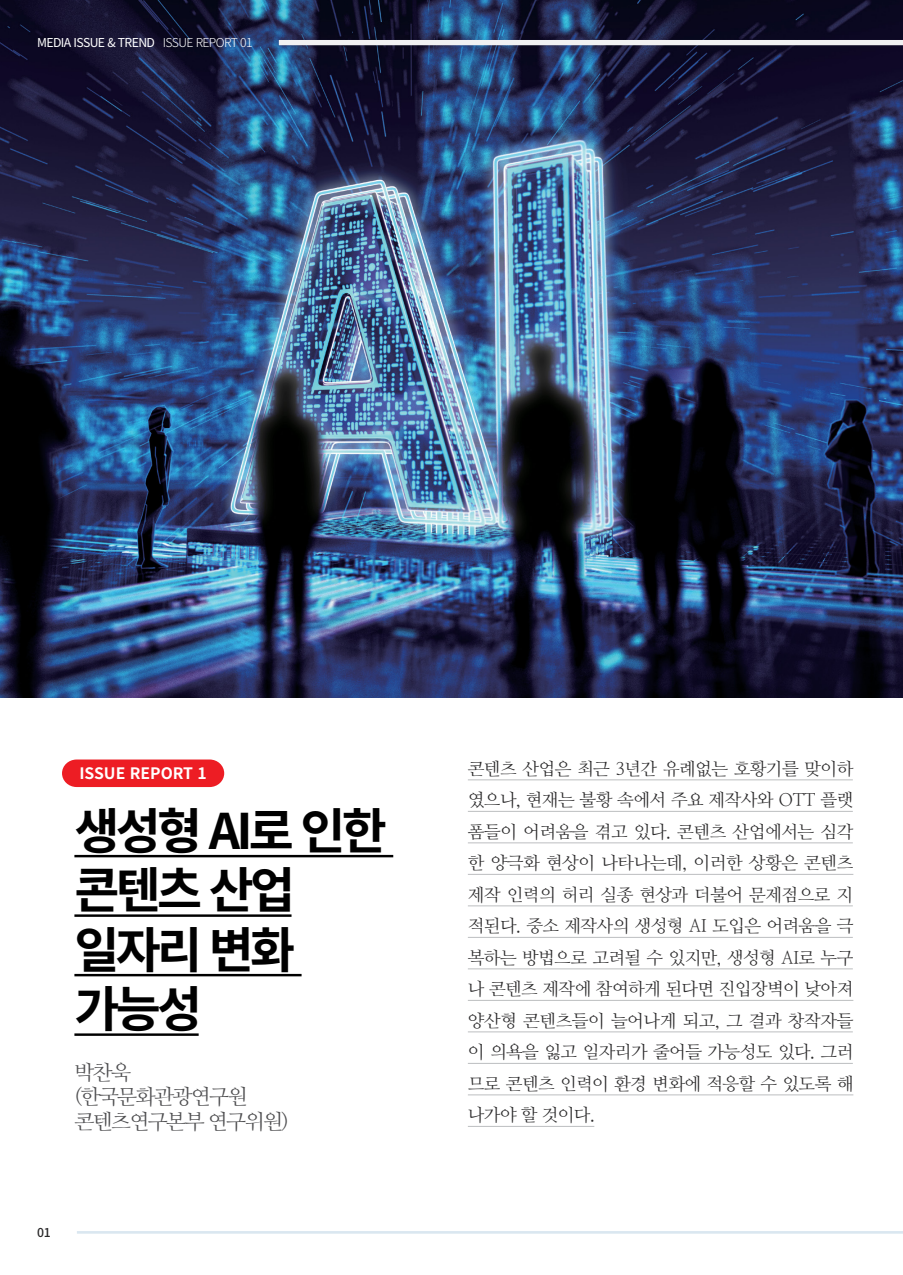
<style>
.page{position:relative;width:903px;height:1275px;background:#fff}
.page>*{position:absolute;margin:0;border:0;box-sizing:border-box;transform-origin:0 0}
.t1{font:700 49px/59.5px "Noto Sans CJ Kkr";letter-spacing:-.075em;color:#000}
.t2{font:21px/24.5px "Nanum Myeongjo";letter-spacing:-.075em;color:#4d4d4f}
.t3{font:17.5px/31.5px "Nanum Myeongjo";letter-spacing:-.03em;color:#292829;text-align:justify}
.t4{font:700 15.75px "Noto Sans KR";color:#fff}
.t5{font:12.25px "Noto Sans CJ Kkr";letter-spacing:-.05em;color:#fff}
.t6{font:500 12.25px "Noto Sans CJ Kkr";color:#292829}
.s1{font-weight:300}
</style>
<div class="page">
<img style="left:0;top:0;width:903px;height:697px">
<div style="left:279px;top:40px;width:624px;height:5px;background:#f1f1f2"></div>
<svg style="left:62px;top:759px;width:162px;height:28px;background:#ed2930"></svg>
<hr style="left:74px;top:855px;width:319px;height:2px;background:#000">
<hr style="left:74px;top:914px;width:217px;height:3px;background:#000">
<hr style="left:74px;top:974px;width:228px;height:2px;background:#000">
<hr style="left:74px;top:1033px;width:125px;height:3px;background:#000">
<hr style="left:468px;top:779px;width:385px;height:1px;background:#bcbec0">
<hr style="left:468px;top:811px;width:385px;height:1px;background:#bcbec0">
<hr style="left:468px;top:842px;width:385px;height:1px;background:#bcbec0">
<hr style="left:468px;top:874px;width:385px;height:1px;background:#bcbec0">
<hr style="left:468px;top:905px;width:385px;height:1px;background:#bcbec0">
<hr style="left:468px;top:937px;width:385px;height:1px;background:#bcbec0">
<hr style="left:468px;top:968px;width:385px;height:1px;background:#bcbec0">
<hr style="left:468px;top:1000px;width:385px;height:1px;background:#bcbec0">
<hr style="left:468px;top:1031px;width:385px;height:1px;background:#bcbec0">
<hr style="left:468px;top:1063px;width:385px;height:1px;background:#bcbec0">
<hr style="left:468px;top:1094px;width:385px;height:1px;background:#bcbec0">
<hr style="left:468px;top:1126px;width:126px;height:1px;background:#bcbec0">
<hr style="left:77px;top:1231px;width:826px;height:3px;background:#dae7f0">
<p class="t5" style="left:37px;top:36px;width:217px">MEDIA ISSUE &amp; TREND <span class="s1">ISSUE REPORT 01</span></p>
<p class="t4" style="left:79px;top:765px;width:129px">ISSUE REPORT 1</p>
<h1 class="t1" style="left:74px;top:802px;width:314px">생성형 AI로 인한 콘텐츠 산업 일자리 변화 가능성</h1>
<p class="t2" style="left:74px;top:1060px;width:216px">박찬욱 (한국문화관광연구원 콘텐츠연구본부 연구위원)</p>
<p class="t6" style="left:37px;top:1226px;width:15px">01</p>
<p class="t3" style="left:468px;top:752px;width:387px">콘텐츠 산업은 최근 3년간 유례없는 호황기를 맞이하 였으나, 현재는 불황 속에서 주요 제작사와 OTT 플랫 폼들이 어려움을 겪고 있다. 콘텐츠 산업에서는 심각 한 양극화 현상이 나타나는데, 이러한 상황은 콘텐츠 제작 인력의 허리 실종 현상과 더불어 문제점으로 지 적된다. 중소 제작사의 생성형 AI 도입은 어려움을 극 복하는 방법으로 고려될 수 있지만, 생성형 AI로 누구 나 콘텐츠 제작에 참여하게 된다면 진입장벽이 낮아져 양산형 콘텐츠들이 늘어나게 되고, 그 결과 창작자들 이 의욕을 잃고 일자리가 줄어들 가능성도 있다. 그러 므로 콘텐츠 인력이 환경 변화에 적응할 수 있도록 해 나가야 할 것이다.</p>
</div>
